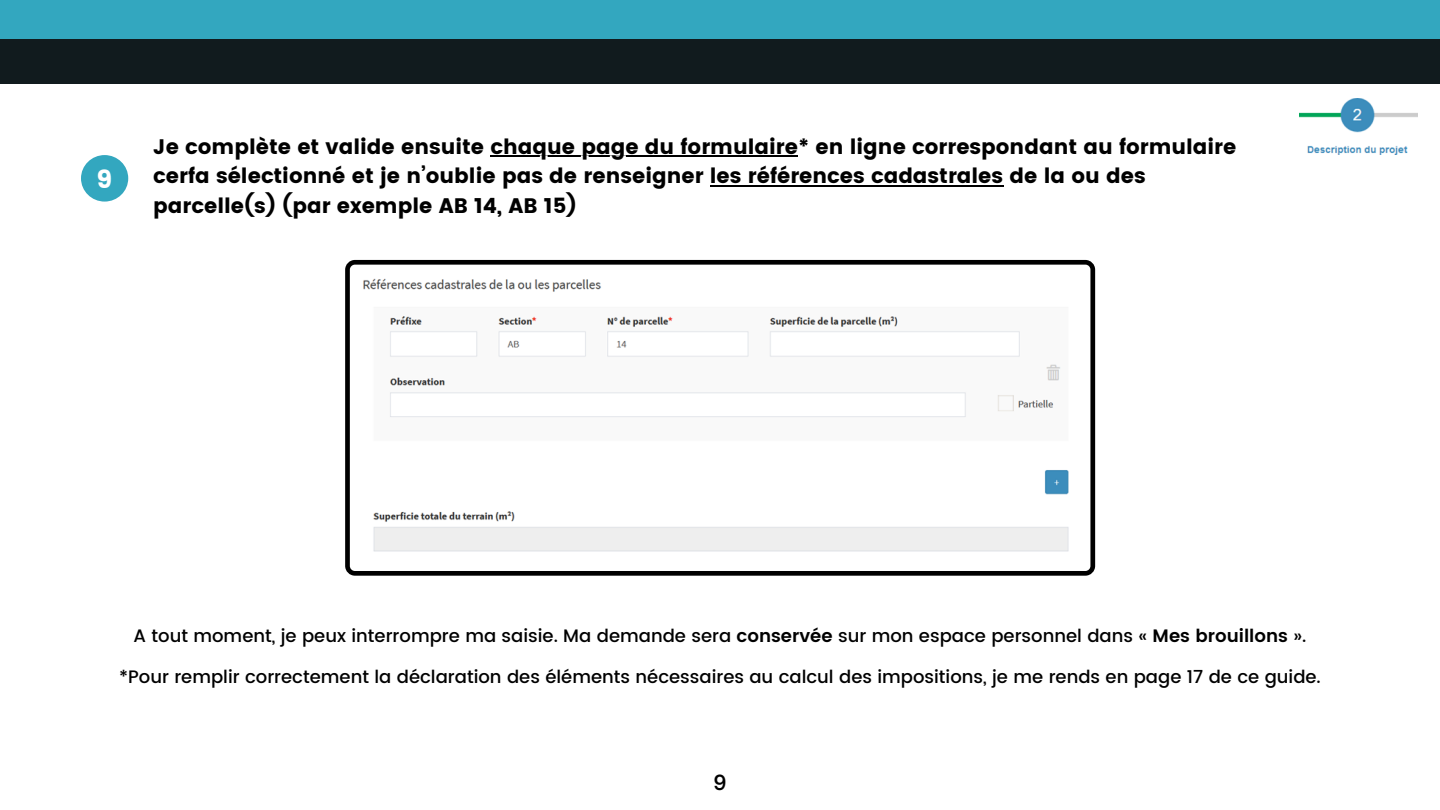
<style>
.page{position:relative;width:1440px;height:810px;background:#fff}
.page>*{position:absolute;margin:0;border:0;box-sizing:border-box;transform-origin:0 0}
.t1{font:25px "Poppins";color:#fff}
.t2{font:21px/29.2px "Poppins";color:#000}
.t3{font:600 20px "Open Sauce One";color:#000}
.t4{font:500 18px "Poppins";color:#000}
.s1{font-weight:600}
</style>
<div class="page">
<div style="left:81px;top:155px;width:47px;height:47px;background:#33a7bf;border-radius:50%"></div>
<div style="left:0;top:0;width:1440px;height:39px;background:#33a7bf"></div>
<div style="left:0;top:39px;width:1440px;height:45px;background:#111b1e"></div>
<img style="left:1300px;top:98px;width:118px;height:57px">
<svg style="left:345px;top:260px;width:750px;height:316px"></svg>
<hr style="left:491px;top:156px;width:307px;height:1px;background:#000">
<hr style="left:710px;top:185px;width:293px;height:1px;background:#000">
<p class="t1" style="left:96px;top:165px;width:17px">9</p>
<p class="t2" style="left:153px;top:132px;width:1085px">Je complète et valide ensuite chaque page du formulaire* en ligne correspondant au formulaire cerfa sélectionné et je n’oublie pas de renseigner les références cadastrales de la ou des parcelle(s) (par exemple AB 14, AB 15)</p>
<p class="t4" style="left:134px;top:626px;width:1174px">A tout moment, je peux interrompre ma saisie. Ma demande sera <span class="s1">conservée</span> sur mon espace personnel dans « <span class="s1">Mes brouillons</span> ».</p>
<p class="t4" style="left:119px;top:666px;width:1203px">*Pour remplir correctement la déclaration des éléments nécessaires au calcul des impositions, je me rends en page 17 de ce guide.</p>
<p class="t3" style="left:713px;top:770px;width:15px">9</p>
</div>
